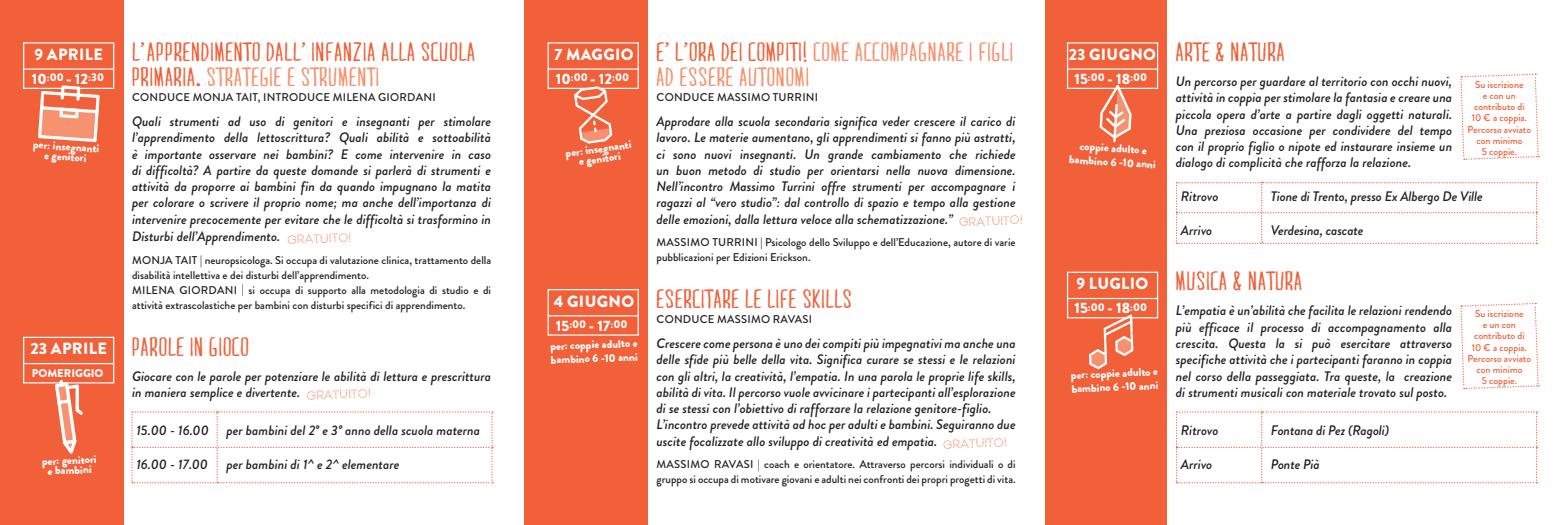
<style>
.page{position:relative;width:1563px;height:525px;background:#fff}
.page>*{position:absolute;margin:0;border:0;box-sizing:border-box;transform-origin:0 0}
.t1{font:25px/25px "MARI&DAVID";letter-spacing:.05em;color:#f16038}
.t2{font:25px "MARI&DAVID";letter-spacing:.05em;color:#f6926f}
.t3{font:20px "MARI&DAVID";color:#f16038}
.t4{font:900 16.25px "Brandon Grotesque";letter-spacing:.02em;color:#fff}
.t5{font:italic 500 13.75px/16.2px "Brandon Grotesque";color:#231f20;text-align:justify}
.t6{font:500 11.25px/15px "Brandon Grotesque";color:#231f20}
.t7{font:900 11.25px/13.8px "Brandon Grotesque";color:#fff}
.t8{font:500 11.25px "Brandon Grotesque";letter-spacing:.02em;color:#231f20}
.t9{font:11.25px "Perfograma";color:#f16038}
.t10{font:500 10px/11.2px "Brandon Grotesque";color:#f16038;text-align:center}
.s1{font-size:15px}
.s2{font-size:20px}
.s3{color:#f6926f}
.s4{color:#f16038}
</style>
<div class="page">
<div style="left:0;top:0;width:123px;height:524px;background:#f16038"></div>
<svg style="left:55px;top:380px;width:28px;height:73px"></svg>
<div style="left:23px;top:42px;width:91px;height:47px;border:1px solid #fff"></div>
<div style="left:23px;top:336px;width:91px;height:47px;border:1px solid #fff"></div>
<hr style="left:23px;top:68px;width:91px;height:2px;background:#fff">
<hr style="left:23px;top:363px;width:91px;height:1px;background:#fff">
<svg style="left:38px;top:85px;width:62px;height:57px"></svg>
<svg style="left:131px;top:411px;width:362px;height:72px"></svg>
<div style="left:524px;top:0;width:124px;height:524px;background:#f16038"></div>
<div style="left:547px;top:42px;width:92px;height:47px;border:1px solid #fff"></div>
<div style="left:547px;top:289px;width:92px;height:46px;border:1px solid #fff"></div>
<hr style="left:547px;top:68px;width:92px;height:2px;background:#fff">
<hr style="left:547px;top:315px;width:92px;height:1px;background:#fff">
<svg style="left:574px;top:86px;width:38px;height:57px"></svg>
<svg style="left:1460px;top:73px;width:79px;height:87px"></svg>
<svg style="left:1460px;top:302px;width:79px;height:87px"></svg>
<svg style="left:1176px;top:182px;width:361px;height:62px"></svg>
<svg style="left:1176px;top:411px;width:361px;height:72px"></svg>
<div style="left:1045px;top:0;width:122px;height:524px;background:#f16038"></div>
<div style="left:1067px;top:42px;width:91px;height:47px;border:1px solid #fff"></div>
<div style="left:1067px;top:271px;width:91px;height:47px;border:1px solid #fff"></div>
<hr style="left:1067px;top:68px;width:91px;height:2px;background:#fff">
<hr style="left:1067px;top:298px;width:91px;height:1px;background:#fff">
<svg style="left:1099px;top:85px;width:32px;height:57px"></svg>
<svg style="left:1089px;top:314px;width:44px;height:55px"></svg>
<p class="t4" style="left:35px;top:43px;width:70px">9 APRILE</p>
<p class="t7" style="left:32px;top:71px;width:74px"><span class="s1">10</span>:00 <span class="s1">- 12</span>:30</p>
<p class="t7" style="left:33px;top:137px;width:68px;rotate:4deg">per: insegnanti</p>
<p class="t7" style="left:45px;top:148px;width:44px;rotate:4deg">e genitori</p>
<p class="t4" style="left:31px;top:337px;width:78px">23 APRILE</p>
<p class="t7" style="left:32px;top:366px;width:73px">POMERIGGIO</p>
<p class="t7" style="left:42px;top:454px;width:56px;rotate:-2deg">per: genitori</p>
<p class="t7" style="left:47px;top:464px;width:46px;rotate:-2deg">e bambini</p>
<p class="t1" style="left:132px;top:39px;width:170px">L APPRENDIMENTO DALL</p>
<p class="t1" style="left:132px;top:39px;width:344px;text-indent:179px">INFANZIA ALLA SCUOLA<br>PRIMARIA<span class="s2">.</span> <span class="s3">STRATEGIE E STRUMENTI</span></p>
<p class="t8" style="left:132px;top:89px;width:305px">CONDUCE MONJA TAIT, INTRODUCE MILENA GIORDANI</p>
<p class="t5" style="left:132px;top:113px;width:361px">Quali strumenti ad uso di genitori e insegnanti per stimolare l’apprendimento della lettoscrittura? Quali abilità e sottoabilità è importante osservare nei bambini? E come intervenire in caso di difficoltà? A partire da queste domande si parlerà di strumenti e attività da proporre ai bambini fin da quando impugnano la matita per colorare o scrivere il proprio nome; ma anche dell’importanza di intervenire precocemente per evitare che le difficoltà si trasformino in</p>
<p class="t5" style="left:132px;top:228px;width:150px">Disturbi dell’Apprendimento.</p>
<p class="t6" style="left:132px;top:252px;width:361px">MONJA TAIT | neuropsicologa. Si occupa di valutazione clinica, trattamento della disabilità intellettiva e dei disturbi dell’apprendimento.</p>
<p class="t6" style="left:132px;top:282px;width:361px">MILENA GIORDANI | si occupa di supporto alla metodologia di studio e di attività extrascolastiche per bambini con disturbi specifici di apprendimento.</p>
<p class="t1" style="left:132px;top:333px;width:118px">PAROLE IN GIOCO</p>
<p class="t5" style="left:132px;top:367px;width:361px">Giocare con le parole per potenziare le abilità di lettura e prescrittura in maniera semplice e divertente.</p>
<p class="t3" style="left:140px;top:27px;width:6px">,</p>
<p class="t3" style="left:301px;top:27px;width:6px">,</p>
<p class="t9" style="left:287px;top:233px;width:66px;rotate:-2deg">GRATUITO!</p>
<p class="t9" style="left:306px;top:388px;width:66px;rotate:-2deg">GRATUITO!</p>
<p class="t5" style="left:136px;top:422px;width:74px">15.00 - 16.00</p>
<p class="t5" style="left:226px;top:422px;width:255px">per bambini del 2° e 3° anno della scuola materna</p>
<p class="t5" style="left:136px;top:456px;width:73px">16.00 - 17.00</p>
<p class="t5" style="left:226px;top:456px;width:174px">per bambini di 1^ e 2^ elementare</p>
<p class="t4" style="left:554px;top:43px;width:81px">7 MAGGIO</p>
<p class="t7" style="left:556px;top:71px;width:75px"><span class="s1">10</span>:00 <span class="s1">- 12</span>:00</p>
<p class="t7" style="left:564px;top:147px;width:68px;rotate:-8deg">per: insegnanti</p>
<p class="t7" style="left:578px;top:155px;width:44px;rotate:-8deg">e genitori</p>
<p class="t4" style="left:554px;top:289px;width:82px">4 GIUGNO</p>
<p class="t7" style="left:556px;top:317px;width:73px"><span class="s1">15</span>:00 <span class="s1">- 17</span>:00</p>
<p class="t7" style="left:550px;top:339px;width:89px;rotate:-2deg">per: coppie adulto e bambino 6 -10 anni</p>
<p class="t1" style="left:656px;top:39px;width:9px">E</p>
<p class="t3" style="left:665px;top:27px;width:6px">,</p>
<p class="t2" style="left:675px;top:38px;width:339px"><span class="s4">L ORA DEI COMPITI!</span> COME ACCOMPAGNARE I FIGLI</p>
<p class="t3" style="left:684px;top:27px;width:6px">,</p>
<p class="t2" style="left:656px;top:63px;width:154px">AD ESSERE AUTONOMI</p>
<p class="t8" style="left:656px;top:89px;width:163px">CONDUCE MASSIMO TURRINI</p>
<p class="t5" style="left:656px;top:113px;width:361px">Approdare alla scuola secondaria significa veder crescere il carico di lavoro. Le materie aumentano, gli apprendimenti si fanno più astratti, ci sono nuovi insegnanti. Un grande cambiamento che richiede un buon metodo di studio per orientarsi nella nuova dimensione.<br>Nell’incontro Massimo Turrini offre strumenti per accompagnare i ragazzi al “vero studio”: dal controllo di spazio e tempo alla gestione delle emozioni, dalla lettura veloce alla schematizzazione.”</p>
<p class="t6" style="left:656px;top:235px;width:361px">MASSIMO TURRINI | Psicologo dello Sviluppo e dell’Educazione, autore di varie pubblicazioni per Edizioni Erickson.</p>
<p class="t1" style="left:656px;top:285px;width:196px">ESERCITARE LE LIFE SKILLS</p>
<p class="t8" style="left:656px;top:311px;width:157px">CONDUCE MASSIMO RAVASI</p>
<p class="t5" style="left:656px;top:335px;width:361px">Crescere come persona è uno dei compiti più impegnativi ma anche una delle sfide più belle della vita. Significa curare se stessi e le relazioni con gli altri, la creatività, l’empatia. In una parola le proprie life skills, abilità di vita. Il percorso vuole avvicinare i partecipanti all’esplorazione di se stessi con l’obiettivo di rafforzare la relazione genitore-figlio.</p>
<p class="t5" style="left:656px;top:416px;width:361px">L’incontro prevede attività ad hoc per adulti e bambini. Seguiranno due uscite focalizzate allo sviluppo di creatività ed empatia.</p>
<p class="t6" style="left:656px;top:456px;width:361px">MASSIMO RAVASI | coach e orientatore. Attraverso percorsi individuali o di gruppo si occupa di motivare giovani e adulti nei confronti dei propri progetti di vita.</p>
<p class="t9" style="left:958px;top:215px;width:66px;rotate:-2deg">GRATUITO!</p>
<p class="t9" style="left:942px;top:437px;width:66px;rotate:-2deg">GRATUITO!</p>
<p class="t4" style="left:1068px;top:43px;width:89px">23 GIUGNO</p>
<p class="t7" style="left:1074px;top:71px;width:74px"><span class="s1">15</span>:00 <span class="s1">- 18</span>:00</p>
<p class="t7" style="left:1070px;top:139px;width:89px;text-align:center;rotate:3deg">coppie adulto e bambino 6 -10 anni</p>
<p class="t4" style="left:1076px;top:272px;width:73px">9 LUGLIO</p>
<p class="t7" style="left:1074px;top:300px;width:74px"><span class="s1">15</span>:00 <span class="s1">- 18</span>:00</p>
<p class="t7" style="left:1070px;top:368px;width:89px;rotate:-3deg">per: coppie adulto e bambino 6 -10 anni</p>
<p class="t1" style="left:1176px;top:39px;width:110px">ARTE &amp; NATURA</p>
<p class="t5" style="left:1176px;top:73px;width:278px">Un percorso per guardare al territorio con occhi nuovi, attività in coppia per stimolare la fantasia e creare una piccola opera d’arte a partire dagli oggetti naturali.<br>Una preziosa occasione per condividere del tempo con il proprio figlio o nipote ed instaurare insieme un dialogo di complicità che rafforza la relazione.</p>
<p class="t10" style="left:1475px;top:79px;width:50px">Su iscrizione</p>
<p class="t10" style="left:1467px;top:90px;width:65px">e con un contributo di<br>10 € a coppia.<br>Percorso avviato</p>
<p class="t10" style="left:1476px;top:135px;width:48px">con minimo</p>
<p class="t10" style="left:1481px;top:146px;width:37px">5 coppie.</p>
<p class="t5" style="left:1181px;top:188px;width:39px">Ritrovo</p>
<p class="t5" style="left:1271px;top:188px;width:213px">Tione di Trento, presso Ex Albergo De Ville</p>
<p class="t5" style="left:1181px;top:222px;width:33px">Arrivo</p>
<p class="t5" style="left:1271px;top:222px;width:94px">Verdesina, cascate</p>
<p class="t1" style="left:1176px;top:268px;width:127px">MUSICA &amp; NATURA</p>
<p class="t5" style="left:1176px;top:302px;width:278px">L’empatia è un’abilità che facilita le relazioni rendendo più efficace il processo di accompagnamento alla crescita. Questa la si può esercitare attraverso specifiche attività che i partecipanti faranno in coppia nel corso della passeggiata. Tra queste, la creazione di strumenti musicali con materiale trovato sul posto.</p>
<p class="t5" style="left:1181px;top:422px;width:39px">Ritrovo</p>
<p class="t5" style="left:1271px;top:422px;width:120px">Fontana di Pez (Ragoli)</p>
<p class="t5" style="left:1181px;top:456px;width:33px">Arrivo</p>
<p class="t5" style="left:1271px;top:456px;width:50px">Ponte Pià</p>
<p class="t10" style="left:1475px;top:308px;width:50px">Su iscrizione</p>
<p class="t10" style="left:1467px;top:319px;width:65px">e un con contributo di<br>10 € a coppia.<br>Percorso avviato</p>
<p class="t10" style="left:1476px;top:364px;width:48px">con minimo</p>
<p class="t10" style="left:1481px;top:375px;width:37px">5 coppie.</p>
</div>
